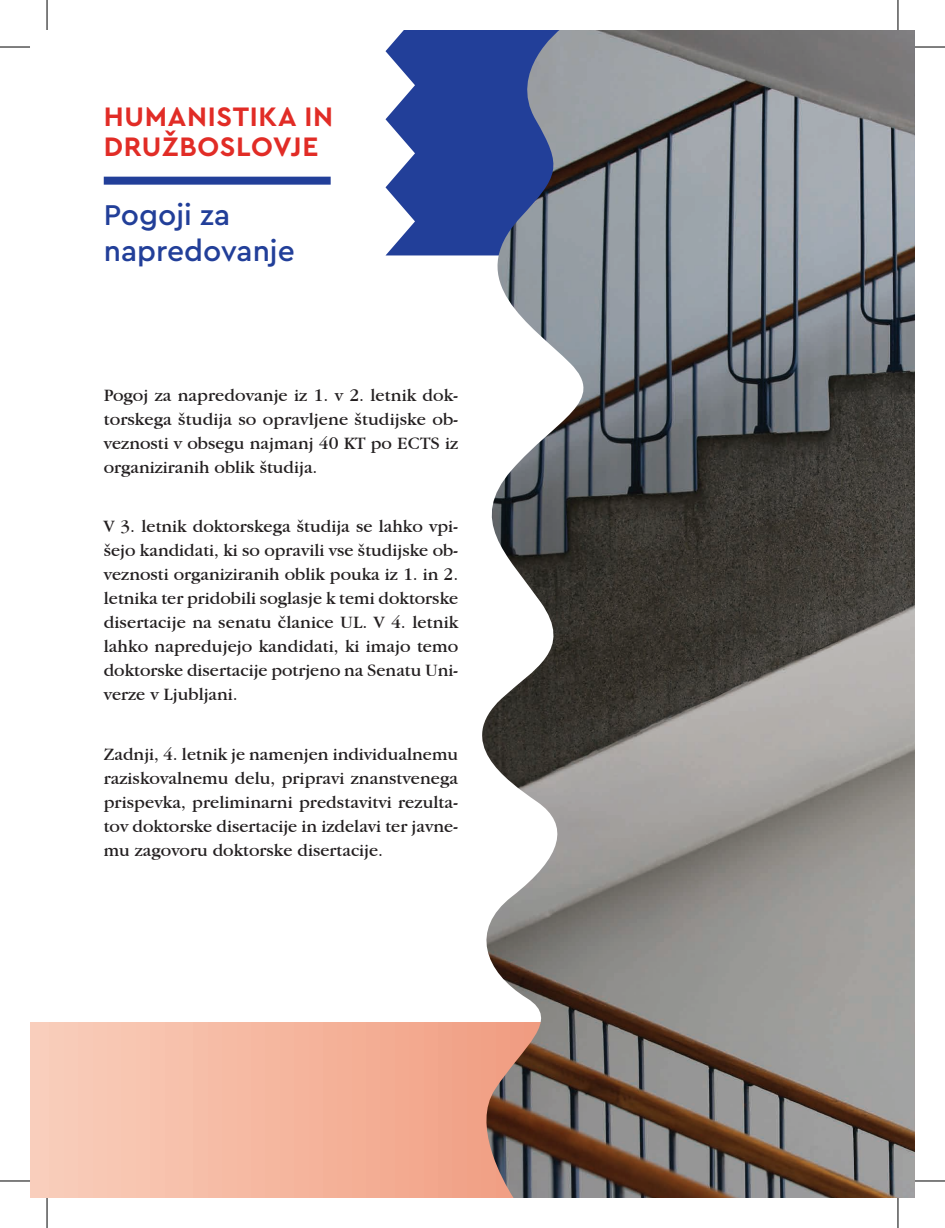
<style>
.page{position:relative;width:945px;height:1228px;background:#fff}
.page>*{position:absolute;margin:0;border:0;box-sizing:border-box;transform-origin:0 0}
.t1{font:500 30px/36px "Cera Pro";color:#223f99}
.t2{font:700 28px/30px "Cera Pro";letter-spacing:.025em;color:#e12c26}
.t3{font:18px/24px "Garamond IT Cby BT";color:#231f20;text-align:justify}
</style>
<div class="page">
<svg style="left:30px;top:1022px;width:450px;height:176px"></svg>
<svg style="left:385px;top:30px;width:95px;height:225px;fill:#223f99"></svg>
<div style="left:104px;top:177px;width:226px;height:8px;background:#223f99"></div>
<img style="left:480px;top:30px;width:417px;height:1168px">
<svg style="left:897px;top:30px;width:17px;height:1168px"></svg>
<hr style="left:0;top:47px;width:30px;height:1px;background:#000">
<hr style="left:914px;top:47px;width:30px;height:1px;background:#000">
<hr style="left:0;top:1181px;width:30px;height:1px;background:#000">
<hr style="left:914px;top:1181px;width:30px;height:1px;background:#000">
<hr style="left:47px;top:0;width:1px;height:30px;background:#000">
<hr style="left:47px;top:1198px;width:1px;height:30px;background:#000">
<hr style="left:897px;top:0;width:1px;height:30px;background:#000">
<hr style="left:897px;top:1198px;width:1px;height:30px;background:#000">
<h2 class="t2" style="left:104px;top:101px;width:231px">HUMANISTIKA IN<br>DRUŽBOSLOVJE</h2>
<h1 class="t1" style="left:104px;top:196px;width:192px">Pogoji za napredovanje</h1>
<p class="t3" style="left:104px;top:383px;width:356px">Pogoj za napredovanje iz 1. v 2. letnik dok&shy;torskega študija so opravljene študijske ob&shy;veznosti v obsegu najmanj 40 KT po ECTS iz organiziranih oblik študija.</p>
<p class="t3" style="left:104px;top:514px;width:356px">V 3. letnik doktorskega študija se lahko vpi&shy;šejo kandidati, ki so opravili vse študijske ob&shy;veznosti organiziranih oblik pouka iz 1. in 2. letnika ter pridobili soglasje k temi doktorske disertacije na senatu članice UL. V 4. letnik lahko napredujejo kandidati, ki imajo temo doktorske disertacije potrjeno na Senatu Uni&shy;verze v Ljubljani.</p>
<p class="t3" style="left:104px;top:741px;width:356px">Zadnji, 4. letnik je namenjen individualnemu raziskovalnemu delu, pripravi znanstvenega prispevka, preliminarni predstavitvi rezulta&shy;tov doktorske disertacije in izdelavi ter javne&shy;mu zagovoru doktorske disertacije.</p>
</div>
